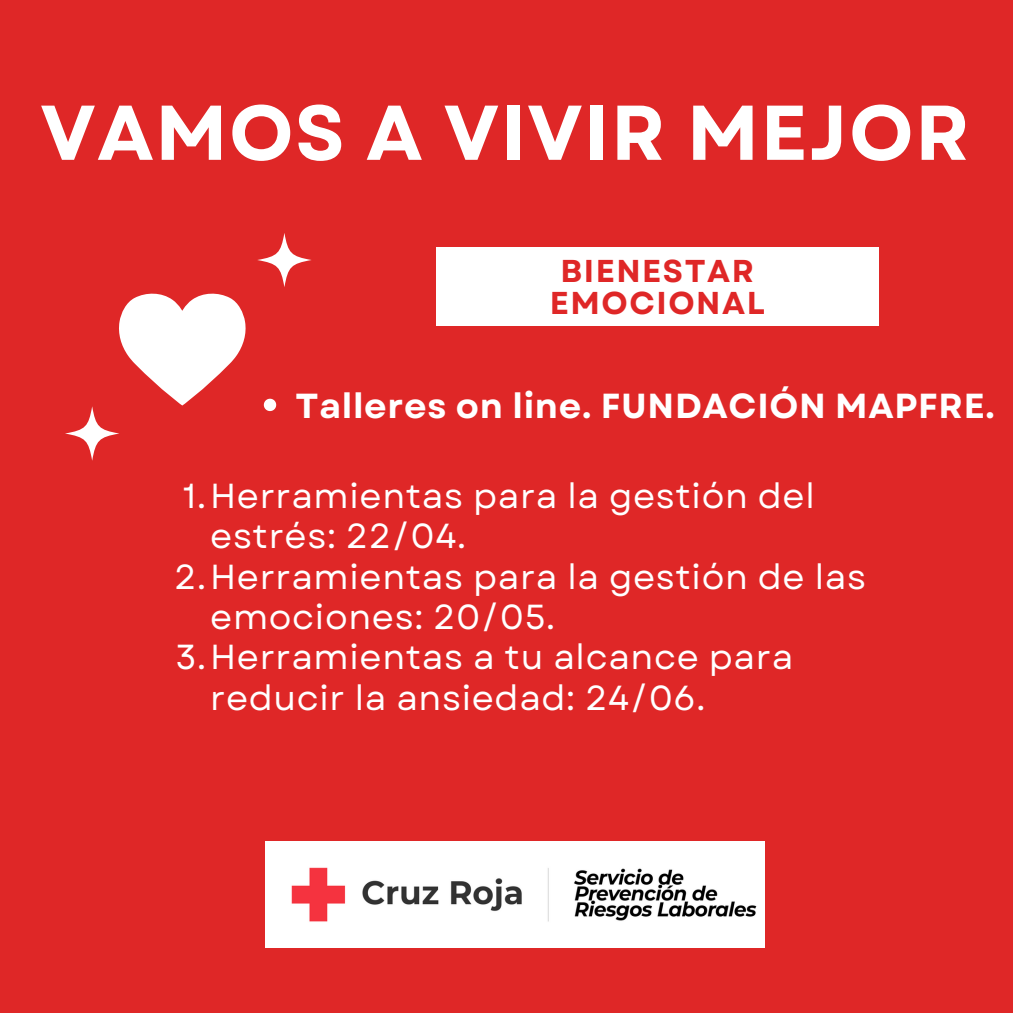
<style>
.page{position:relative;width:1013px;height:1013px;background:#fff}
.page>*{position:absolute;margin:0;border:0;box-sizing:border-box;transform-origin:0 0}
.t1{font:700 77.38px "Garet";letter-spacing:.02em;color:#fff}
.t2{font:34.75px/40.2px "Garet";letter-spacing:.02em;color:#fff}
.t3{font:700 34.75px "Garet";letter-spacing:.02em;color:#fff}
.t4{font:700 31.5px/32.4px "Garet";letter-spacing:.05em;color:#df2727;text-align:center}
</style>
<div class="page">
<div style="left:0;top:0;width:1012px;height:1012px;background:#df2727"></div>
<svg style="left:119px;top:294px;width:126px;height:111px"></svg>
<div style="left:436px;top:247px;width:442px;height:79px;background:#fff"></div>
<svg style="left:257px;top:233px;width:54px;height:54px"></svg>
<svg style="left:65px;top:406px;width:54px;height:55px"></svg>
<img style="left:265px;top:841px;width:499px;height:106px">
<svg style="left:264px;top:399px;width:12px;height:12px"></svg>
<p class="t1" style="left:40px;top:77px;width:930px">VAMOS A VIVIR MEJOR</p>
<p class="t4" style="left:549px;top:254px;width:217px">BIENESTAR<br>EMOCIONAL</p>
<p class="t3" style="left:295px;top:380px;width:701px">Talleres on line. FUNDACIÓN MAPFRE.</p>
<p class="t2" style="left:210px;top:476px;width:606px;text-indent:-27px">1.Herramientas para la gestión del estrés: 22/04.</p>
<p class="t2" style="left:210px;top:556px;width:657px;text-indent:-36px">2.Herramientas para la gestión de las emociones: 20/05.</p>
<p class="t2" style="left:210px;top:637px;width:584px;text-indent:-35px">3.Herramientas a tu alcance para reducir la ansiedad: 24/06.</p>
</div>
